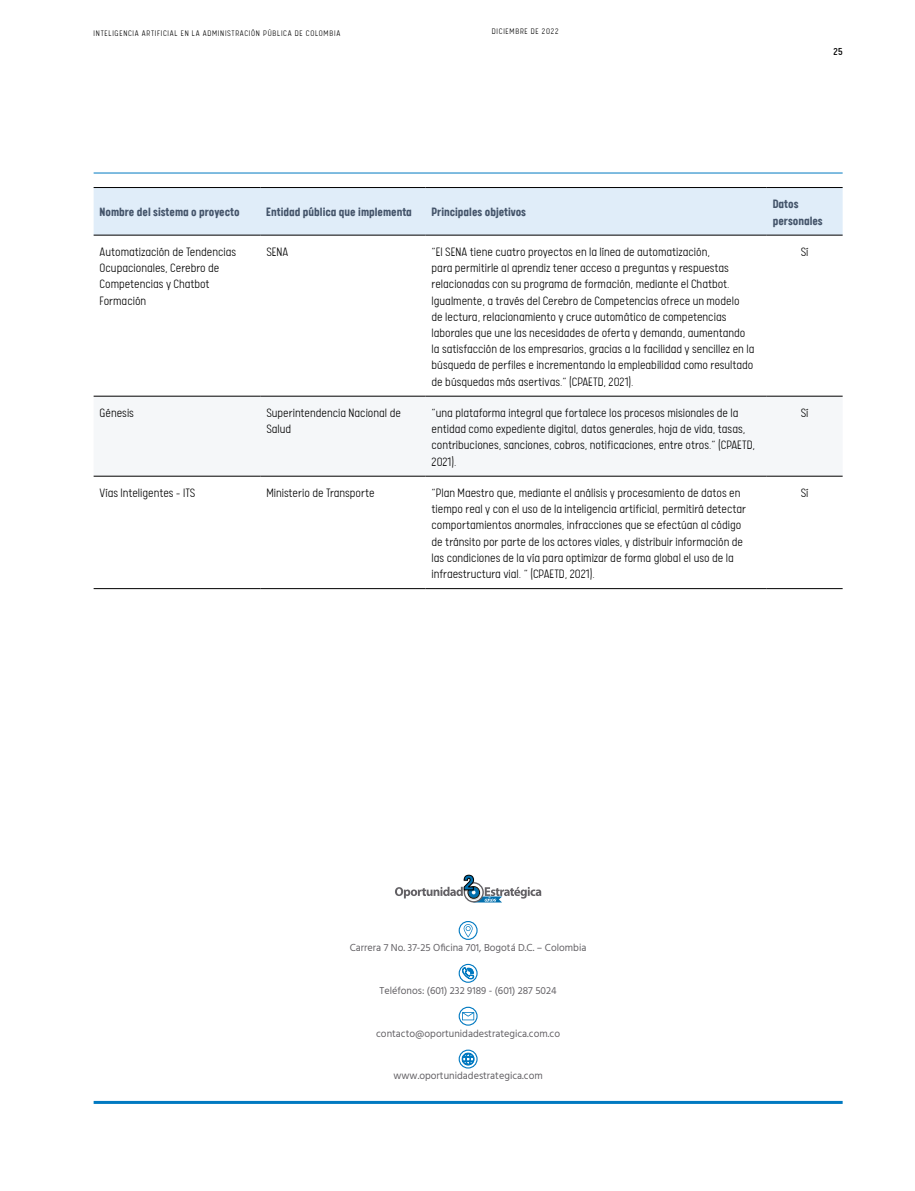
<style>
.page{position:relative;width:915px;height:1191px;background:#fff}
.page>*{position:absolute;margin:0;border:0;box-sizing:border-box;transform-origin:0 0}
.t1{font:300 13.5px/16.2px "Calps";color:#000}
.t2{font:700 13.5px/16.2px "Calps";color:#44546a}
.t3{font:11.25px "Calps";color:#000}
.t4{font:10.35px "Hind";color:#636165}
.t5{font:300 9px "Calps";letter-spacing:.08em;color:#000}
</style>
<div class="page">
<hr style="left:94px;top:1101px;width:748px;height:3px;background:#0079c1">
<hr style="left:94px;top:173px;width:748px;height:1px;background:#0079c1">
<div style="left:94px;top:188px;width:748px;height:47px;background:#e0edf9"></div>
<svg style="left:94px;top:475px;width:748px;height:1px"></svg>
<hr style="left:94px;top:588px;width:166px;height:1px;background:#000">
<hr style="left:260px;top:588px;width:165px;height:1px;background:#000">
<hr style="left:425px;top:588px;width:341px;height:1px;background:#000">
<hr style="left:766px;top:588px;width:76px;height:1px;background:#000">
<hr style="left:94px;top:187px;width:166px;height:1px;background:#000">
<hr style="left:260px;top:187px;width:165px;height:1px;background:#000">
<hr style="left:425px;top:187px;width:341px;height:1px;background:#000">
<hr style="left:766px;top:187px;width:76px;height:1px;background:#000">
<hr style="left:94px;top:235px;width:166px;height:1px;background:#000">
<hr style="left:260px;top:235px;width:165px;height:1px;background:#000">
<hr style="left:425px;top:235px;width:341px;height:1px;background:#000">
<hr style="left:766px;top:235px;width:76px;height:1px;background:#000">
<hr style="left:94px;top:396px;width:166px;height:1px;background:#000">
<hr style="left:260px;top:396px;width:165px;height:1px;background:#000">
<hr style="left:425px;top:396px;width:341px;height:1px;background:#000">
<hr style="left:766px;top:396px;width:76px;height:1px;background:#000">
<hr style="left:94px;top:476px;width:166px;height:1px;background:#000">
<hr style="left:260px;top:476px;width:165px;height:1px;background:#000">
<hr style="left:425px;top:476px;width:341px;height:1px;background:#000">
<hr style="left:766px;top:476px;width:76px;height:1px;background:#000">
<svg style="left:395px;top:874px;width:146px;height:28px"></svg>
<div style="left:458px;top:1049px;width:19px;height:19px;border:1px solid #0079c1;border-radius:50%"></div>
<svg style="left:462px;top:1053px;width:12px;height:12px"></svg>
<div style="left:458px;top:1006px;width:19px;height:19px;border:1px solid #0079c1;border-radius:50%"></div>
<svg style="left:462px;top:1012px;width:12px;height:8px"></svg>
<div style="left:458px;top:963px;width:19px;height:19px;border:1px solid #0079c1;border-radius:50%"></div>
<svg style="left:462px;top:967px;width:12px;height:12px"></svg>
<div style="left:458px;top:921px;width:19px;height:19px;border:1px solid #0079c1;border-radius:50%"></div>
<svg style="left:463px;top:924px;width:9px;height:13px"></svg>
<p class="t5" style="left:94px;top:28px;width:248px">INTELIGENCIA ARTIFICIAL EN LA ADMINISTRACIÓN PÚBLICA DE COLOMBIA</p>
<p class="t5" style="left:491px;top:27px;width:68px">DICIEMBRE DE 2022</p>
<p class="t3" style="left:833px;top:45px;width:11px">25</p>
<p class="t2" style="left:100px;top:203px;width:141px">Nombre del sistema o proyecto</p>
<p class="t2" style="left:266px;top:203px;width:147px">Entidad pública que implementa</p>
<p class="t2" style="left:431px;top:203px;width:96px">Principales objetivos</p>
<p class="t2" style="left:772px;top:195px;width:51px">Datos personales</p>
<p class="t1" style="left:100px;top:243px;width:138px">Automatización de Tendencias<br>Ocupacionales, Cerebro de<br>Competencias y Chatbot<br>Formación</p>
<p class="t1" style="left:266px;top:243px;width:24px">SENA</p>
<p class="t1" style="left:431px;top:243px;width:324px">“El SENA tiene cuatro proyectos en la línea de automatización,<br>para permitirle al aprendiz tener acceso a preguntas y respuestas relacionadas con su programa de formación, mediante el Chatbot.<br>Igualmente, a través del Cerebro de Competencias ofrece un modelo<br>de lectura, relacionamiento y cruce automático de competencias laborales que une las necesidades de oferta y demanda, aumentando la satisfacción de los empresarios, gracias a la facilidad y sencillez en la búsqueda de perfiles e incrementando la empleabilidad como resultado de búsquedas más asertivas.” (CPAETD, 2021).</p>
<p class="t1" style="left:800px;top:243px;width:9px">Sí</p>
<p class="t1" style="left:100px;top:404px;width:36px">Génesis</p>
<p class="t1" style="left:266px;top:404px;width:136px">Superintendencia Nacional de<br>Salud</p>
<p class="t1" style="left:431px;top:404px;width:325px">“una plataforma integral que fortalece los procesos misionales de la entidad como expediente digital, datos generales, hoja de vida, tasas, contribuciones, sanciones, cobros, notificaciones, entre otros.” (CPAETD, 2021).</p>
<p class="t1" style="left:800px;top:404px;width:9px">Sí</p>
<p class="t1" style="left:100px;top:484px;width:97px">Vías Inteligentes - ITS</p>
<p class="t1" style="left:266px;top:484px;width:110px">Ministerio de Transporte</p>
<p class="t1" style="left:431px;top:484px;width:316px">“Plan Maestro que, mediante el análisis y procesamiento de datos en tiempo real y con el uso de la inteligencia artificial, permitirá detectar comportamientos anormales, infracciones que se efectúan al código de tránsito por parte de los actores viales, y distribuir información de las condiciones de la vía para optimizar de forma global el uso de la infraestructura vial. “ (CPAETD, 2021).</p>
<p class="t1" style="left:800px;top:484px;width:9px">Sí</p>
<p class="t4" style="left:350px;top:940px;width:238px">Carrera 7 No. 37-25 Oficina 701, Bogotá D.C. – Colombia</p>
<p class="t4" style="left:379px;top:983px;width:178px">Teléfonos: (601) 232 9189 - (601) 287 5024</p>
<p class="t4" style="left:376px;top:1026px;width:185px">contacto@oportunidadestrategica.com.co</p>
<p class="t4" style="left:393px;top:1069px;width:151px">www.oportunidadestrategica.com</p>
</div>
